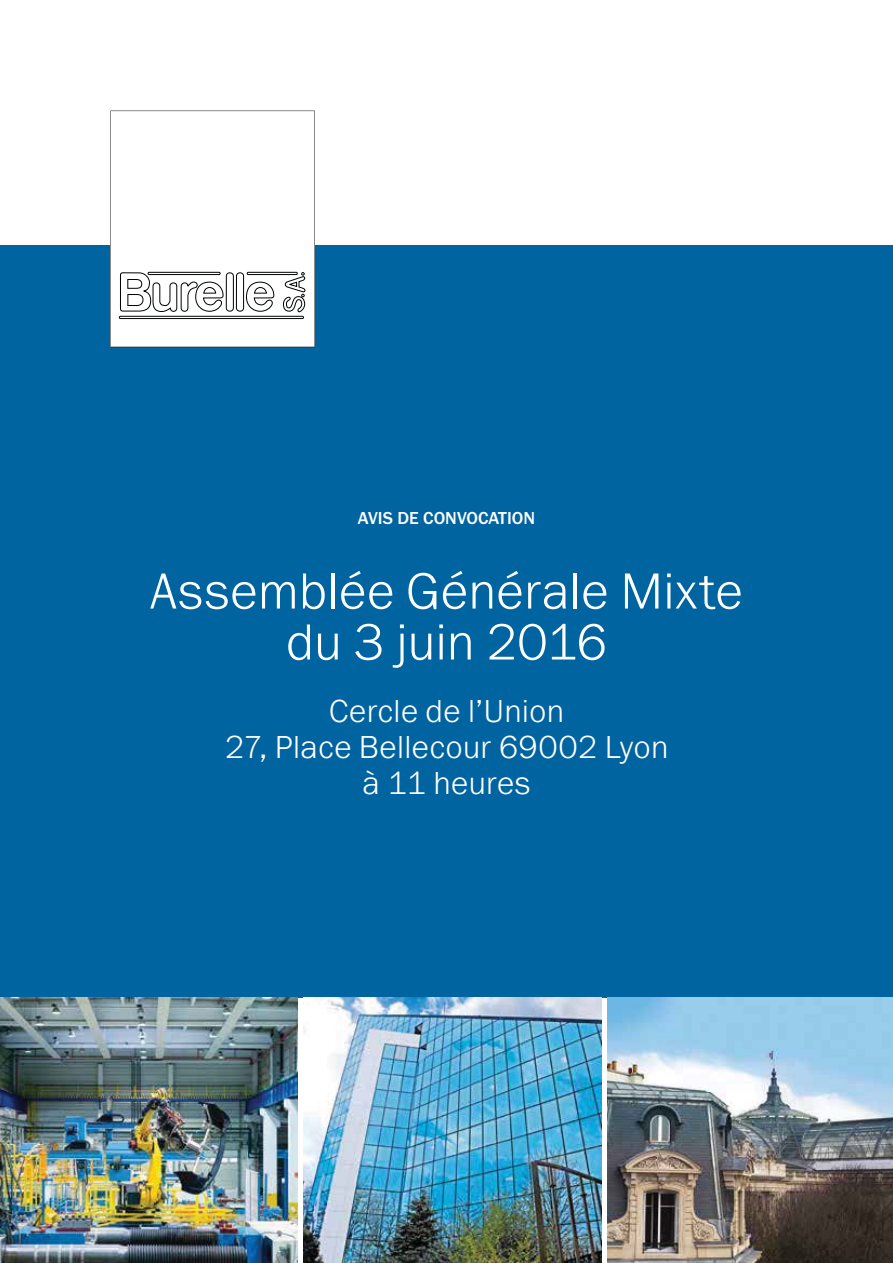
<style>
.page{position:relative;width:893px;height:1263px;background:#fff}
.page>*{position:absolute;margin:0;border:0;box-sizing:border-box;transform-origin:0 0}
.t1{font:300 52.5px/51px "Franklin Gothic URW";letter-spacing:.01em;color:#fff;text-align:center}
.t2{font:300 33px/36px "Franklin Gothic URW";letter-spacing:.015em;color:#fff;text-align:center}
.t3{font:500 18px "Franklin Gothic";color:#fff}
</style>
<div class="page">
<div style="left:0;top:245px;width:893px;height:753px;background:#0064a1"></div>
<svg style="left:111px;top:111px;width:204px;height:236px"></svg>
<div style="left:247px;top:272px;width:50px;height:3px;border:1px solid #010202"></div>
<div style="left:119px;top:316px;width:185px;height:3px;border:1px solid #010202"></div>
<svg style="left:283px;top:272px;width:23px;height:40px"></svg>
<svg style="left:120px;top:272px;width:154px;height:46px"></svg>
<img style="left:303px;top:998px;width:298px;height:265px">
<img style="left:0;top:998px;width:298px;height:265px">
<img style="left:607px;top:998px;width:286px;height:265px">
<p class="t3" style="left:358px;top:511px;width:179px">AVIS DE CONVOCATION</p>
<h1 class="t1" style="left:150px;top:569px;width:594px">Assemblée Générale Mixte du 3 juin 2016</h1>
<p class="t2" style="left:225px;top:695px;width:445px">Cercle de l’Union<br>27, Place Bellecour 69002 Lyon à 11 heures</p>
</div>
